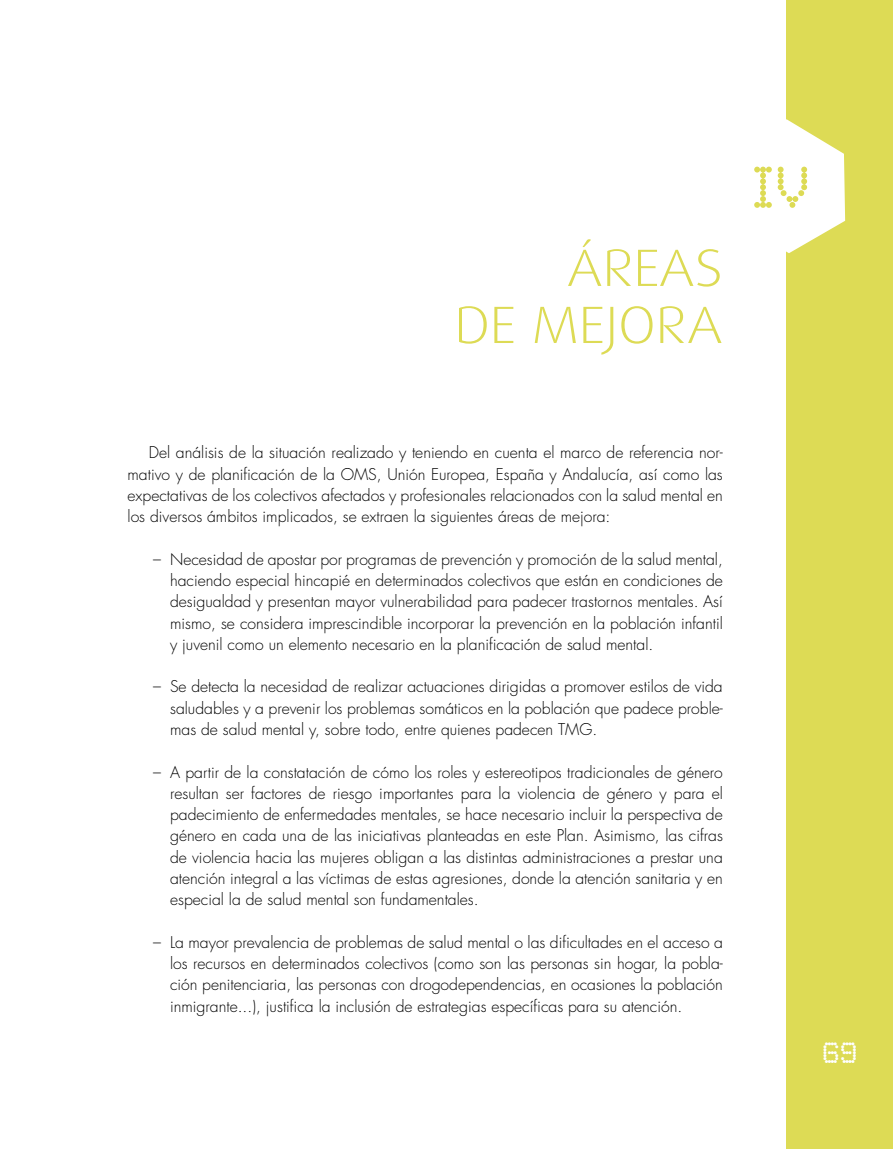
<style>
.page{position:relative;width:893px;height:1149px;background:#fff}
.page>*{position:absolute;margin:0;border:0;box-sizing:border-box;transform-origin:0 0}
.t1{font:60px "Dot Matrix One";color:#dddb55}
.t2{font:300 52.5px/57px "Dax Wide";color:#dddb55;text-align:right}
.t3{font:30px "Dot Matrix One";color:#fff}
.t4{font:300 15.75px/21.3px "Futura Std";color:#000;text-align:justify}
</style>
<div class="page">
<div style="left:787px;top:0;width:106px;height:1148px;background:#dddb55"></div>
<svg style="left:786px;top:119px;width:59px;height:134px"></svg>
<h2 class="t2" style="left:455px;top:240px;width:270px">ÁREAS<br>DE MEJORA</h2>
<h1 class="t1" style="left:751px;top:152px;width:60px">IV</h1>
<p class="t4" style="left:128px;top:442px;width:597px;text-indent:21px">Del análisis de la situación realizado y teniendo en cuenta el marco de referencia nor&shy;mativo y de planificación de la OMS, Unión Europea, España y Andalucía, así como las expectativas de los colectivos afectados y profesionales relacionados con la salud mental en los diversos ámbitos implicados, se extraen la siguientes áreas de mejora:</p>
<p class="t4" style="left:170px;top:548px;width:554px;text-indent:-17px">– Necesidad de apostar por programas de prevención y promoción de la salud mental, haciendo especial hincapié en determinados colectivos que están en condiciones de desigualdad y presentan mayor vulnerabilidad para padecer trastornos mentales. Así mismo, se considera imprescindible incorporar la prevención en la población infantil y juvenil como un elemento necesario en la planificación de salud mental.</p>
<p class="t4" style="left:170px;top:676px;width:554px;text-indent:-17px">– Se detecta la necesidad de realizar actuaciones dirigidas a promover estilos de vida saludables y a prevenir los problemas somáticos en la población que padece proble&shy;mas de salud mental y, sobre todo, entre quienes padecen TMG.</p>
<p class="t4" style="left:170px;top:761px;width:554px;text-indent:-17px">– A partir de la constatación de cómo los roles y estereotipos tradicionales de género resultan ser factores de riesgo importantes para la violencia de género y para el padecimiento de enfermedades mentales, se hace necesario incluir la perspectiva de género en cada una de las iniciativas planteadas en este Plan. Asimismo, las cifras de violencia hacia las mujeres obligan a las distintas administraciones a prestar una atención integral a las víctimas de estas agresiones, donde la atención sanitaria y en especial la de salud mental son fundamentales.</p>
<p class="t4" style="left:170px;top:931px;width:554px;text-indent:-17px">– La mayor prevalencia de problemas de salud mental o las dificultades en el acceso a los recursos en determinados colectivos (como son las personas sin hogar, la pobla&shy;ción penitenciaria, las personas con drogodependencias, en ocasiones la población inmigrante...), justifica la inclusión de estrategias específicas para su atención.</p>
<h3 class="t3" style="left:822px;top:1034px;width:37px">69</h3>
</div>
